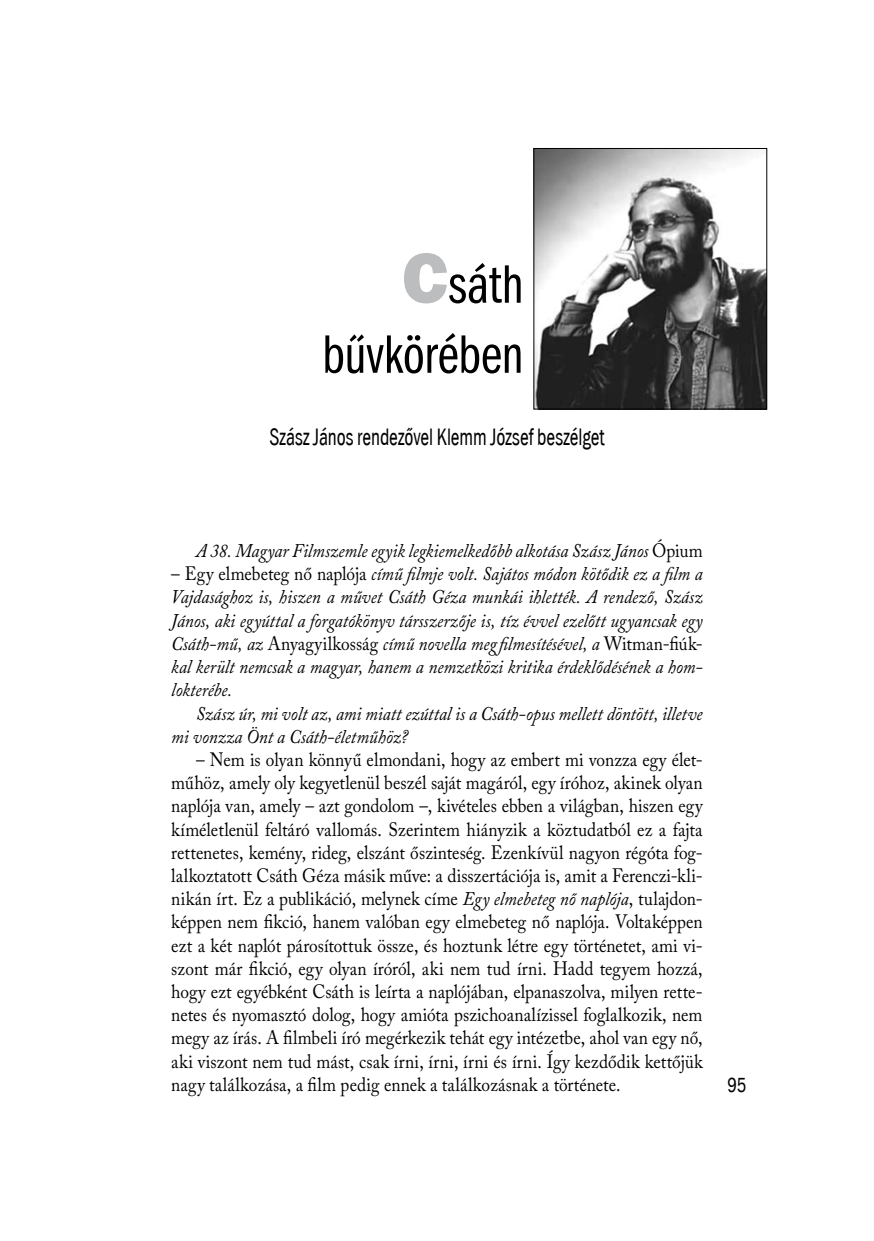
<style>
.page{position:relative;width:874px;height:1241px;background:#fff}
.page>*{position:absolute;margin:0;border:0;box-sizing:border-box;transform-origin:0 0}
.t1{font:56px/70px "Franklin Got Itc TEE Book Comp";letter-spacing:-.005em;color:#000;text-align:right}
.t2{font:condensed 24.5px "Franklin Got Itc TEE";color:#000;scale:.8 1}
.t3{font:condensed 21px "Franklin Got Itc TEE";color:#000;scale:.9 1}
.t4{font:19.25px/23.3px "Adobe Caslon Pro";letter-spacing:.01em;color:#000;text-align:justify;scale:.9 1}
.t5{font:italic 19.25px/23.1px "Adobe Caslon Pro";color:#000;text-align:justify;scale:.9 1}
.s1{font-family:"Franklin Got Itc TEE Heav";font-size:73.5px;color:#bcbdbf}
.s2{font-style:normal}
.s3{font-style:italic}
</style>
<div class="page">
<img style="left:535px;top:150px;width:229px;height:257px">
<div style="left:533px;top:148px;width:233px;height:261px;border:1px solid #000"></div>
<h1 class="t1" style="left:322px;top:250px;width:203px"><span class="s1">C</span>sáth bûvkörében</h1>
<p class="t2" style="left:269px;top:423px;width:420px">Szász János rendezõvel Klemm József beszélget</p>
<p class="t5" style="left:196px;top:539px;width:564px">A 38. Magyar Filmszemle egyik legkiemelkedőbb alkotása Szász János <span class="s2">Ópium</span></p>
<p class="t5" style="left:171px;top:562px;width:591px"><span class="s2">– Egy elmebeteg nő naplója</span> című filmje volt. Sajátos módon kötődik ez a film a Vajdasághoz is, hiszen a művet Csáth Géza munkái ihlették. A rendező, Szász János, aki egyúttal a forgatókönyv társszerzője is, tíz évvel ezelőtt ugyancsak egy Csáth-mű, az <span class="s2">Anyagyilkosság</span> című novella meg filmesítésével, a <span class="s2">Witman-fiúk&shy;</span>kal került nemcsak a magyar, hanem a nemzetközi kritika érdeklődésének a hom&shy;lokterébe.</p>
<p class="t5" style="left:171px;top:701px;width:591px;text-indent:25px">Szász úr, mi volt az, ami miatt ezúttal is a Csáth-opus mellett döntött, illetve mi vonzza Önt a Csáth-életműhöz?</p>
<p class="t4" style="left:171px;top:747px;width:591px;text-indent:25px">– Nem is olyan könnyű elmondani, hogy az embert mi vonzza egy élet&shy;műhöz, amely oly kegyetlenül beszél saját magáról, egy íróhoz, akinek olyan naplója van, amely – azt gondolom –, kivételes ebben a világban, hiszen egy kíméletlenül feltáró vallomás. Szerintem hiányzik a köztudatból ez a fajta rettenetes, kemény, rideg, elszánt őszinteség. Ezenkívül nagyon régóta fog&shy;lalkoztatott Csáth Géza másik műve: a disszertációja is, amit a Ferenczi-kli&shy;nikán írt. Ez a publikáció, melynek címe <span class="s3">Egy elmebeteg nő naplója</span>, tulajdon&shy;képpen nem fikció, hanem valóban egy elmebeteg nő naplója. Voltaképpen ezt a két naplót párosítottuk össze, és hoztunk létre egy történetet, ami vi&shy;szont már fikció, egy olyan íróról, aki nem tud írni. Hadd tegyem hozzá, hogy ezt egyébként Csáth is leírta a naplójában, elpanaszolva, milyen rette&shy;netes és nyomasztó dolog, hogy amióta pszichoanalízissel foglalkozik, nem megy az írás. A filmbeli író megérkezik tehát egy intézetbe, ahol van egy nő, aki viszont nem tud mást, csak írni, írni, írni és írni. Így kezdődik kettőjük nagy találkozása, a film pedig ennek a találkozásnak a története.</p>
<p class="t3" style="left:727px;top:1073px;width:11px">95</p>
</div>
